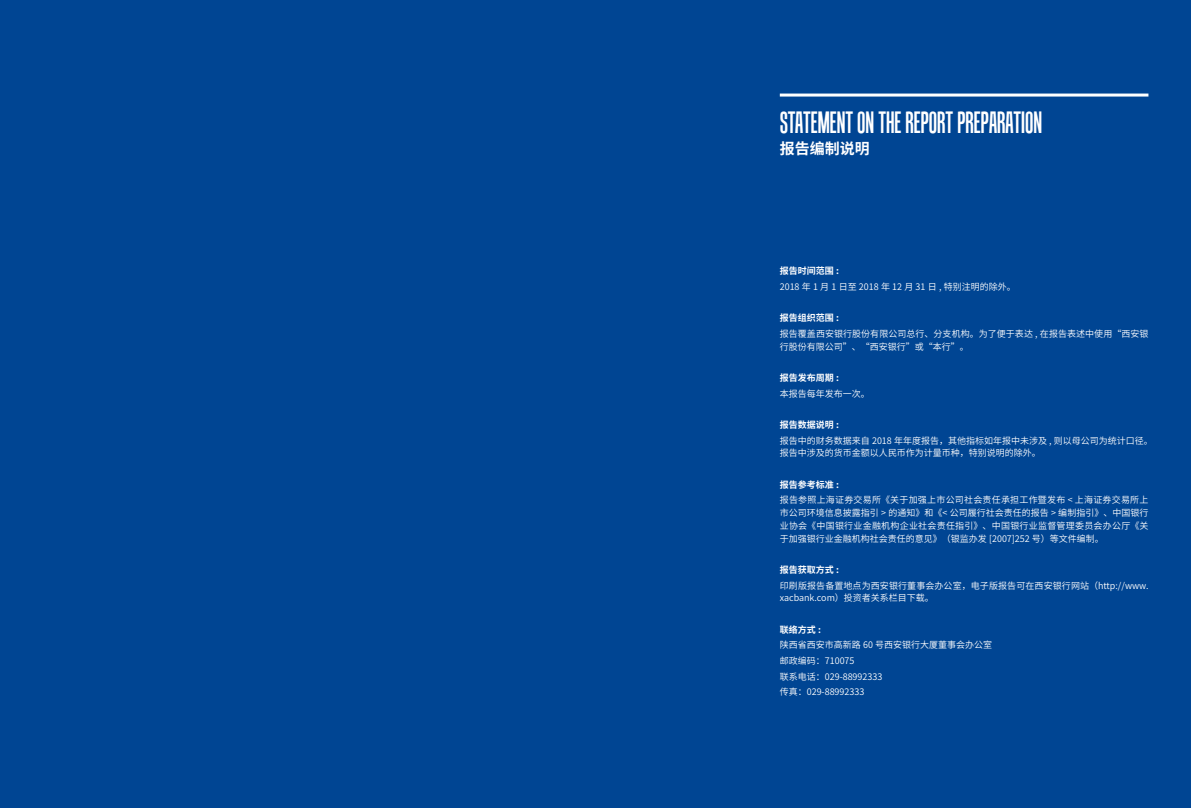
<style>
.page{position:relative;width:1191px;height:808px;background:#004593}
.page>*{position:absolute;margin:0;border:0;box-sizing:border-box;transform-origin:0 0}
.t1{font:30px "Tandelle";color:#fff}
.t2{font:700 15px "Source Han Sans CN";color:#fff}
.t3{font:9px/12.8px "Source Han Sans CN";color:#fff}
.t4{font:700 9px "Source Han Sans CN";color:#fff}
</style>
<div class="page">
<hr style="left:780px;top:94px;width:368px;height:3px;background:#fff">
<h1 class="t1" style="left:780px;top:105px;width:264px">STATEMENT ON THE REPORT PREPARATION</h1>
<h2 class="t2" style="left:780px;top:140px;width:91px">报告编制说明</h2>
<p class="t4" style="left:780px;top:266px;width:61px">报告时间范围 :</p>
<p class="t3" style="left:780px;top:281px;width:237px">2018 年 1 月 1 日至 2018 年 12 月 31 日 , 特别注明的除外。</p>
<p class="t4" style="left:780px;top:313px;width:61px">报告组织范围 :</p>
<p class="t3" style="left:780px;top:327px;width:370px">报告覆盖西安银行股份有限公司总行、分支机构。为了便于表达 , 在报告表述中使用“西安银行股份有限公司”、“西安银行”或“本行”。</p>
<p class="t4" style="left:780px;top:373px;width:61px">报告发布周期 :</p>
<p class="t3" style="left:780px;top:387px;width:91px">本报告每年发布一次。</p>
<p class="t4" style="left:780px;top:420px;width:61px">报告数据说明 :</p>
<p class="t3" style="left:780px;top:434px;width:375px">报告中的财务数据来自 2018 年年度报告，其他指标如年报中未涉及 , 则以母公司为统计口径。报告中涉及的货币金额以人民币作为计量币种，特别说明的除外。</p>
<p class="t4" style="left:780px;top:479px;width:61px">报告参考标准 :</p>
<p class="t3" style="left:780px;top:494px;width:370px;text-align:justify">报告参照上海证券交易所《关于加强上市公司社会责任承担工作暨发布 &lt; 上海证券交易所上市公司环境信息披露指引 &gt; 的通知》和《&lt; 公司履行社会责任的报告 &gt; 编制指引》、中国银行业协会《中国银行业金融机构企业社会责任指引》、中国银行业监督管理委员会办公厅《关于加强银行业金融机构社会责任的意见》（银监办发 [2007]252 号）等文件编制。</p>
<p class="t4" style="left:780px;top:564px;width:61px">报告获取方式 :</p>
<p class="t3" style="left:780px;top:579px;width:370px">印刷版报告备置地点为西安银行董事会办公室，电子版报告可在西安银行网站（http://www. xacbank.com）投资者关系栏目下载。</p>
<p class="t4" style="left:780px;top:624px;width:43px">联络方式 :</p>
<p class="t3" style="left:780px;top:637px;width:214px;line-height:15.6px">陕西省西安市高新路 60 号西安银行大厦董事会办公室邮政编码：710075<br>联系电话：029-88992333<br>传真：029-88992333</p>
</div>
